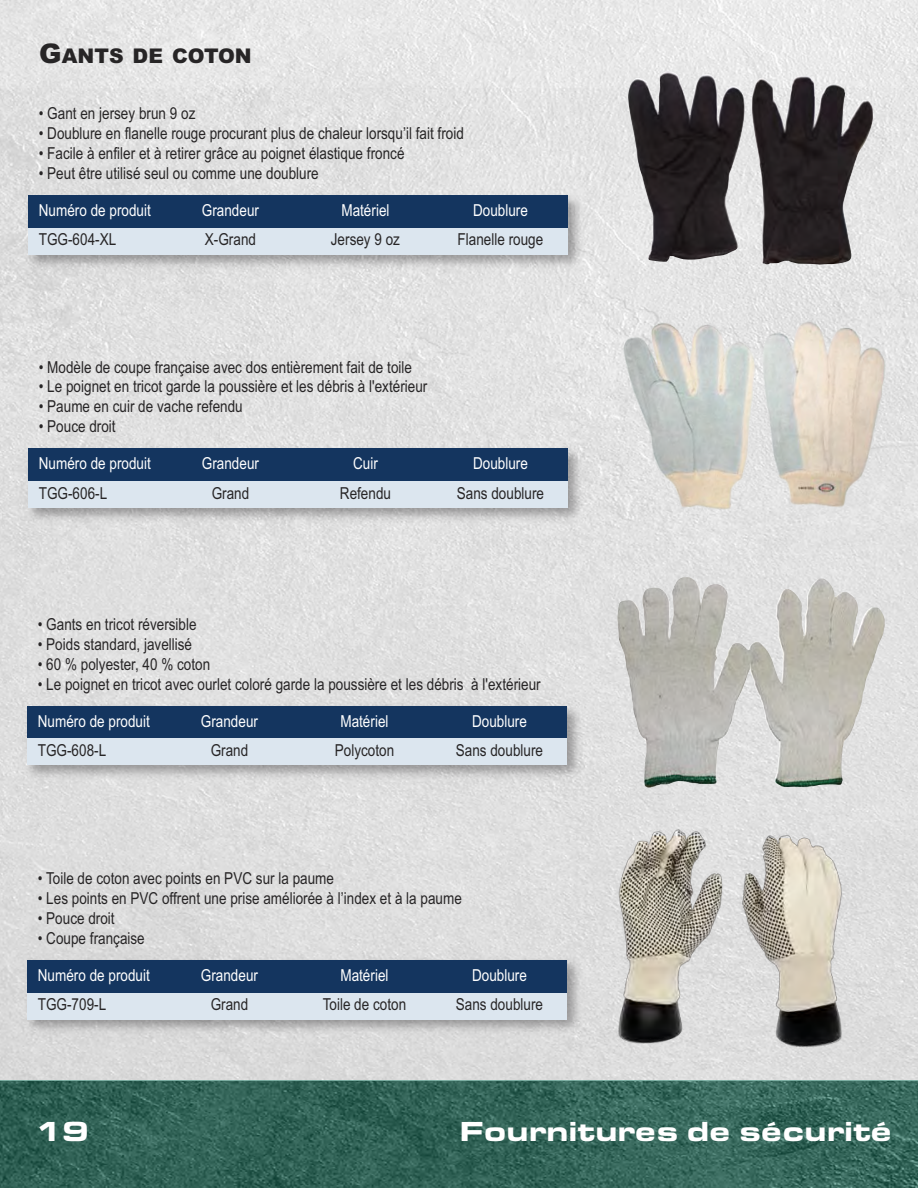
<style>
.page{position:relative;width:918px;height:1188px;background:#fff}
.page>*{position:absolute;margin:0;border:0;box-sizing:border-box;transform-origin:0 0}
.t1{font:700 expanded 27px "Eurostile BQ";color:#fff}
.t2{font:900 20.25px "Arial";color:#272526}
.t3{font:16.5px "Arial Narrow";color:#272526}
.t4{font:16.5px "Arial Narrow";color:#fff}
.s1{font-size:27px}
</style>
<div class="page">
<div style="left:0;top:0;width:918px;height:1080px;background:#e1e1e1"></div>
<div style="left:0;top:1080px;width:918px;height:108px;background:#1d8068;opacity:.5"></div>
<img style="left:613px;top:312px;width:280px;height:202px">
<img style="left:617px;top:577px;width:268px;height:211px">
<img style="left:628px;top:71px;width:245px;height:194px">
<img style="left:597px;top:825px;width:128px;height:223px">
<img style="left:730px;top:830px;width:137px;height:221px">
<img style="left:22px;top:442px;width:565px;height:85px">
<div style="left:28px;top:448px;width:135px;height:33px;background:#14355f"></div>
<div style="left:163px;top:448px;width:135px;height:33px;background:#14355f"></div>
<div style="left:298px;top:448px;width:135px;height:33px;background:#14355f"></div>
<div style="left:433px;top:448px;width:135px;height:33px;background:#14355f"></div>
<div style="left:28px;top:481px;width:135px;height:27px;background:#dce6ef"></div>
<div style="left:163px;top:481px;width:135px;height:27px;background:#dce6ef"></div>
<div style="left:298px;top:481px;width:135px;height:27px;background:#dce6ef"></div>
<div style="left:433px;top:481px;width:135px;height:27px;background:#dce6ef"></div>
<img style="left:21px;top:700px;width:565px;height:85px">
<div style="left:27px;top:706px;width:135px;height:32px;background:#14355f"></div>
<div style="left:162px;top:706px;width:135px;height:32px;background:#14355f"></div>
<div style="left:297px;top:706px;width:135px;height:32px;background:#14355f"></div>
<div style="left:432px;top:706px;width:135px;height:32px;background:#14355f"></div>
<div style="left:27px;top:738px;width:135px;height:27px;background:#dce6ef"></div>
<div style="left:162px;top:738px;width:135px;height:27px;background:#dce6ef"></div>
<div style="left:297px;top:738px;width:135px;height:27px;background:#dce6ef"></div>
<div style="left:432px;top:738px;width:135px;height:27px;background:#dce6ef"></div>
<img style="left:22px;top:189px;width:565px;height:85px">
<div style="left:28px;top:195px;width:135px;height:33px;background:#14355f"></div>
<div style="left:163px;top:195px;width:135px;height:33px;background:#14355f"></div>
<div style="left:298px;top:195px;width:135px;height:33px;background:#14355f"></div>
<div style="left:433px;top:195px;width:135px;height:33px;background:#14355f"></div>
<div style="left:28px;top:228px;width:135px;height:27px;background:#dce6ef"></div>
<div style="left:163px;top:228px;width:135px;height:27px;background:#dce6ef"></div>
<div style="left:298px;top:228px;width:135px;height:27px;background:#dce6ef"></div>
<div style="left:433px;top:228px;width:135px;height:27px;background:#dce6ef"></div>
<img style="left:21px;top:954px;width:565px;height:85px">
<div style="left:27px;top:960px;width:135px;height:33px;background:#14355f"></div>
<div style="left:162px;top:960px;width:135px;height:33px;background:#14355f"></div>
<div style="left:297px;top:960px;width:135px;height:33px;background:#14355f"></div>
<div style="left:432px;top:960px;width:135px;height:33px;background:#14355f"></div>
<div style="left:27px;top:993px;width:135px;height:27px;background:#dce6ef"></div>
<div style="left:162px;top:993px;width:135px;height:27px;background:#dce6ef"></div>
<div style="left:297px;top:993px;width:135px;height:27px;background:#dce6ef"></div>
<div style="left:432px;top:993px;width:135px;height:27px;background:#dce6ef"></div>
<p class="t2" style="left:39px;top:44px;width:214px"><span class="s1">G</span>ANTS DE COTON</p>
<p class="t3" style="left:39px;top:108px;width:158px">• Gant en jersey brun 9 oz</p>
<p class="t3" style="left:39px;top:127px;width:427px">• Doublure en flanelle rouge procurant plus de chaleur lorsqu’il fait froid</p>
<p class="t3" style="left:39px;top:147px;width:367px">• Facile à enfiler et à retirer grâce au poignet élastique froncé</p>
<p class="t3" style="left:39px;top:167px;width:282px">• Peut être utilisé seul ou comme une doublure</p>
<p class="t4" style="left:39px;top:204px;width:114px">Numéro de produit</p>
<p class="t4" style="left:202px;top:204px;width:59px">Grandeur</p>
<p class="t4" style="left:341px;top:204px;width:50px">Matériel</p>
<p class="t4" style="left:473px;top:204px;width:56px">Doublure</p>
<p class="t3" style="left:39px;top:234px;width:79px">TGG-604-XL</p>
<p class="t3" style="left:205px;top:234px;width:53px">X-Grand</p>
<p class="t3" style="left:331px;top:234px;width:71px">Jersey 9 oz</p>
<p class="t3" style="left:458px;top:234px;width:87px">Flanelle rouge</p>
<p class="t3" style="left:39px;top:361px;width:375px">• Modèle de coupe française avec dos entièrement fait de toile</p>
<p class="t3" style="left:39px;top:381px;width:390px">• Le poignet en tricot garde la poussière et les débris à l'extérieur</p>
<p class="t3" style="left:39px;top:400px;width:206px">• Paume en cuir de vache refendu</p>
<p class="t3" style="left:39px;top:420px;width:78px">• Pouce droit</p>
<p class="t4" style="left:39px;top:457px;width:114px">Numéro de produit</p>
<p class="t4" style="left:202px;top:457px;width:59px">Grandeur</p>
<p class="t4" style="left:353px;top:457px;width:26px">Cuir</p>
<p class="t4" style="left:473px;top:457px;width:56px">Doublure</p>
<p class="t3" style="left:39px;top:487px;width:70px">TGG-606-L</p>
<p class="t3" style="left:212px;top:487px;width:39px">Grand</p>
<p class="t3" style="left:340px;top:487px;width:53px">Refendu</p>
<p class="t3" style="left:457px;top:487px;width:89px">Sans doublure</p>
<p class="t3" style="left:38px;top:618px;width:160px">• Gants en tricot réversible</p>
<p class="t3" style="left:38px;top:638px;width:156px">• Poids standard, javellisé</p>
<p class="t3" style="left:38px;top:658px;width:174px">• 60 % polyester, 40 % coton</p>
<p class="t3" style="left:38px;top:678px;width:504px">• Le poignet en tricot avec ourlet coloré garde la poussière et les débris à l'extérieur</p>
<p class="t4" style="left:38px;top:715px;width:114px">Numéro de produit</p>
<p class="t4" style="left:201px;top:715px;width:59px">Grandeur</p>
<p class="t4" style="left:340px;top:715px;width:50px">Matériel</p>
<p class="t4" style="left:472px;top:715px;width:56px">Doublure</p>
<p class="t3" style="left:38px;top:744px;width:70px">TGG-608-L</p>
<p class="t3" style="left:211px;top:744px;width:39px">Grand</p>
<p class="t3" style="left:335px;top:744px;width:61px">Polycoton</p>
<p class="t3" style="left:456px;top:744px;width:89px">Sans doublure</p>
<p class="t3" style="left:38px;top:872px;width:298px">• Toile de coton avec points en PVC sur la paume</p>
<p class="t3" style="left:38px;top:892px;width:426px">• Les points en PVC offrent une prise améliorée à l’index et à la paume</p>
<p class="t3" style="left:38px;top:912px;width:78px">• Pouce droit</p>
<p class="t3" style="left:38px;top:932px;width:109px">• Coupe française</p>
<p class="t4" style="left:38px;top:969px;width:114px">Numéro de produit</p>
<p class="t4" style="left:201px;top:969px;width:59px">Grandeur</p>
<p class="t4" style="left:340px;top:969px;width:50px">Matériel</p>
<p class="t4" style="left:472px;top:969px;width:56px">Doublure</p>
<p class="t3" style="left:38px;top:998px;width:70px">TGG-709-L</p>
<p class="t3" style="left:211px;top:998px;width:39px">Grand</p>
<p class="t3" style="left:323px;top:998px;width:85px">Toile de coton</p>
<p class="t3" style="left:456px;top:998px;width:89px">Sans doublure</p>
<p class="t1" style="left:37px;top:1122px;width:53px">19</p>
<p class="t1" style="left:460px;top:1122px;width:434px">Fournitures de sécurité</p>
</div>
